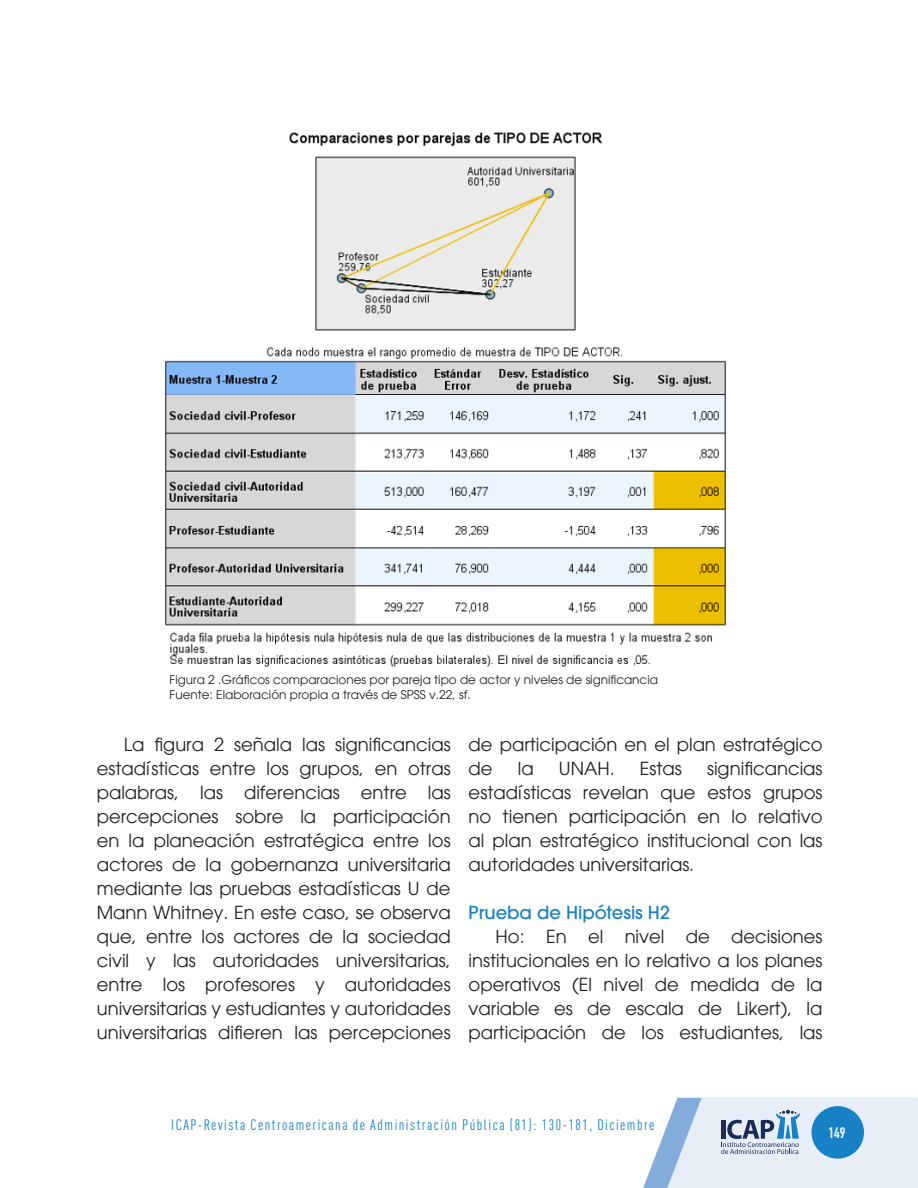
<style>
.page{position:relative;width:918px;height:1188px;background:#fff}
.page>*{position:absolute;margin:0;border:0;box-sizing:border-box;transform-origin:0 0}
.Cuerpo{font:18px/24px "Avant Garde";color:#231f20;text-align:justify}
.t1{font:500 18px "Avant Garde";color:#1681c4}
.t2{font:condensed 15px "DIN Pro";letter-spacing:.1em;color:#1681c4}
.t3{font:700 15px "DIN Condensed";color:#fff}
.t4{font:12px "Avant Garde";color:#231f20}
</style>
<div class="page">
<img style="left:165px;top:132px;width:561px;height:535px">
<svg style="left:643px;top:1098px;width:275px;height:90px;background:#d4e0ef"></svg>
<div style="left:812px;top:1106px;width:52px;height:53px;background:#1681c4;border-radius:50%"></div>
<p class="t4" style="left:170px;top:673px;width:490px">Figura 2 .Gráficos comparaciones por pareja tipo de actor y niveles de significancia</p>
<p class="t4" style="left:170px;top:688px;width:303px">Fuente: Elaboración propia a través de SPSS v.22, sf.</p>
<p class="Cuerpo" style="left:97px;top:732px;width:355px;text-indent:27px">La figura 2 señala las significancias estadísticas entre los grupos, en otras palabras, las diferencias entre las percepciones sobre la participación en la planeación estratégica entre los actores de la gobernanza universitaria mediante las pruebas estadísticas U de Mann Whitney. En este caso, se observa que, entre los actores de la sociedad civil y las autoridades universitarias, entre los profesores y autoridades universitarias y estudiantes y autoridades universitarias difieren las percepciones</p>
<p class="Cuerpo" style="left:469px;top:732px;width:355px">de participación en el plan estratégico de</p>
<p class="Cuerpo" style="left:469px;top:756px;width:355px;text-indent:238px">significancias estadísticas revelan que estos grupos no tienen participación en lo relativo al plan estratégico institucional con las autoridades universitarias.</p>
<p class="t1" style="left:469px;top:901px;width:203px">Prueba de Hipótesis H2</p>
<p class="Cuerpo" style="left:469px;top:924px;width:355px;text-indent:27px">Ho: En el nivel de decisiones institucionales en lo relativo a los planes operativos (El nivel de medida de la variable es de escala de Likert), la participación de los estudiantes, las</p>
<p class="Cuerpo" style="left:518px;top:756px;width:17px">la</p>
<p class="Cuerpo" style="left:559px;top:756px;width:57px">UNAH.</p>
<p class="Cuerpo" style="left:640px;top:756px;width:44px">Estas</p>
<p class="t2" style="left:171px;top:1113px;width:485px">ICAP-Revista Centroamericana de Administración Pública (81): 130-181, Diciembre</p>
<p class="t3" style="left:829px;top:1122px;width:18px">149</p>
</div>
